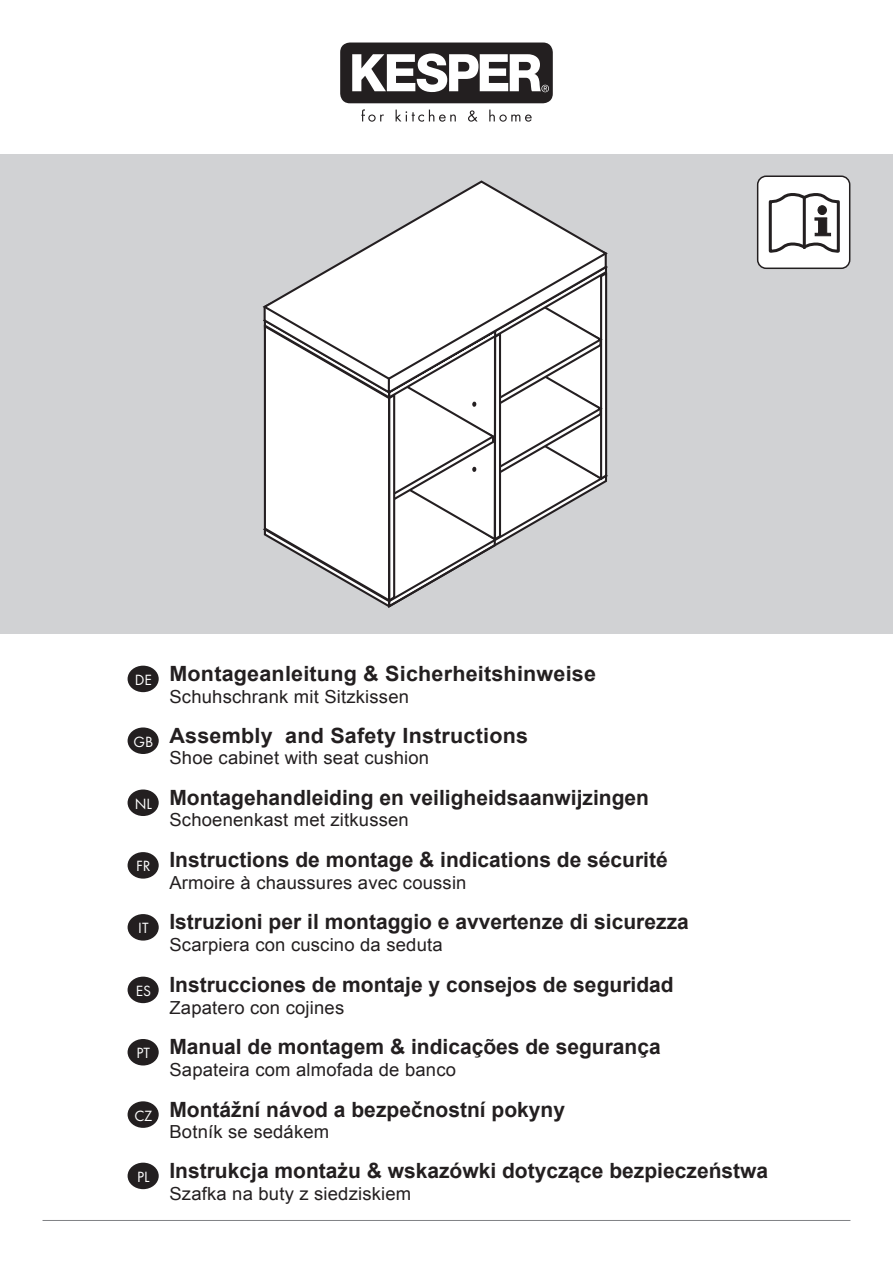
<style>
.page{position:relative;width:893px;height:1263px;background:#fff}
.page>*{position:absolute;margin:0;border:0;box-sizing:border-box;transform-origin:0 0}
.t1{font:700 21px "Arial";color:#231f20}
.t2{font:18px "Arial";letter-spacing:.01em;color:#231f20}
.t3{font:15.45px "Futura PT";color:#fff}
</style>
<div class="page">
<svg style="left:340px;top:43px;width:213px;height:60px"></svg>
<svg style="left:361px;top:109px;width:171px;height:13px"></svg>
<hr style="left:43px;top:1220px;width:807px;height:1px;background:#808285">
<div style="left:0;top:154px;width:893px;height:480px;background:#d1d2d4"></div>
<div style="left:758px;top:176px;width:92px;height:92px;background:#fff;border-radius:9px"></div>
<div style="left:757px;top:175px;width:93px;height:94px;border:2px solid #231f20;border-radius:9px"></div>
<svg style="left:768px;top:193px;width:72px;height:60px"></svg>
<div style="left:818px;top:206px;width:8px;height:9px;background:#231f20;border-radius:50%"></div>
<div style="left:818px;top:206px;width:8px;height:9px;border:1px solid #231f20;border-radius:50%"></div>
<hr style="left:803px;top:198px;width:3px;height:49px;background:#231f20">
<svg style="left:263px;top:395px;width:345px;height:213px"></svg>
<svg style="left:263px;top:381px;width:345px;height:14px;background:#e2e2e2"></svg>
<svg style="left:262px;top:180px;width:346px;height:201px"></svg>
<div style="left:128px;top:666px;width:31px;height:26px;background:#231f20;border-radius:50%"></div>
<div style="left:128px;top:727px;width:31px;height:27px;background:#231f20;border-radius:50%"></div>
<div style="left:128px;top:789px;width:31px;height:27px;background:#231f20;border-radius:50%"></div>
<div style="left:128px;top:914px;width:31px;height:26px;background:#231f20;border-radius:50%"></div>
<div style="left:128px;top:977px;width:31px;height:26px;background:#231f20;border-radius:50%"></div>
<div style="left:128px;top:1039px;width:31px;height:26px;background:#231f20;border-radius:50%"></div>
<div style="left:128px;top:852px;width:31px;height:27px;background:#231f20;border-radius:50%"></div>
<div style="left:128px;top:1101px;width:31px;height:27px;background:#231f20;border-radius:50%"></div>
<div style="left:128px;top:1163px;width:31px;height:26px;background:#231f20;border-radius:50%"></div>
<p class="t3" style="left:135px;top:670px;width:19px">DE</p>
<p class="t1" style="left:169px;top:660px;width:428px">Montageanleitung &amp; Sicherheitshinweise</p>
<p class="t2" style="left:169px;top:684px;width:241px">Schuhschrank mit Sitzkissen</p>
<p class="t1" style="left:169px;top:721px;width:360px">Assembly and Safety Instructions</p>
<p class="t2" style="left:169px;top:746px;width:261px">Shoe cabinet with seat cushion</p>
<p class="t1" style="left:169px;top:783px;width:481px">Montagehandleiding en veiligheidsaanwijzingen</p>
<p class="t2" style="left:169px;top:808px;width:241px">Schoenenkast met zitkussen</p>
<p class="t1" style="left:136px;top:846px;width:533px"><sub>FR</sub> Instructions de montage &amp; indications de sécurité</p>
<p class="t2" style="left:169px;top:871px;width:299px">Armoire à chaussures avec coussin</p>
<p class="t1" style="left:169px;top:908px;width:521px">Istruzioni per il montaggio e avvertenze di sicurezza</p>
<p class="t2" style="left:169px;top:933px;width:275px">Scarpiera con cuscino da seduta</p>
<p class="t1" style="left:169px;top:971px;width:506px">Instrucciones de montaje y consejos de seguridad</p>
<p class="t2" style="left:169px;top:995px;width:176px">Zapatero con cojines</p>
<p class="t1" style="left:169px;top:1033px;width:493px">Manual de montagem &amp; indicações de segurança</p>
<p class="t2" style="left:169px;top:1058px;width:288px">Sapateira com almofada de banco</p>
<p class="t1" style="left:134px;top:1095px;width:432px"><sub>CZ</sub> Montážní návod a bezpečnostní pokyny</p>
<p class="t2" style="left:169px;top:1120px;width:161px">Botník se sedákem</p>
<p class="t1" style="left:137px;top:1157px;width:633px"><sub>PL</sub> Instrukcja montażu &amp; wskazówki dotyczące bezpieczeństwa</p>
<p class="t2" style="left:169px;top:1181px;width:243px">Szafka na buty z siedziskiem</p>
<p class="t3" style="left:133px;top:732px;width:21px">GB</p>
<p class="t3" style="left:135px;top:794px;width:19px">NL</p>
<p class="t3" style="left:138px;top:919px;width:12px">IT</p>
<p class="t3" style="left:136px;top:981px;width:17px">ES</p>
<p class="t3" style="left:137px;top:1044px;width:15px">PT</p>
</div>
